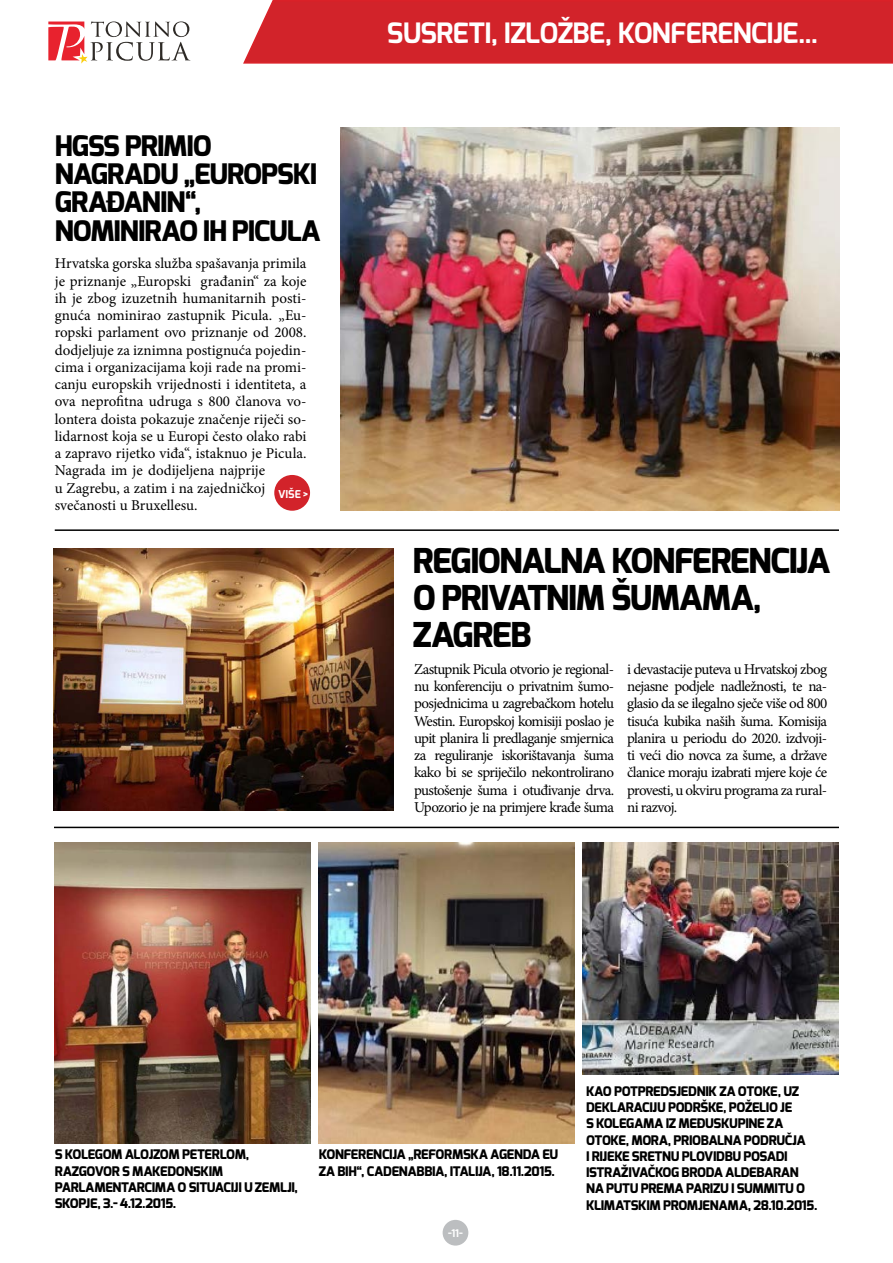
<style>
.page{position:relative;width:893px;height:1263px;background:#fff}
.page>*{position:absolute;margin:0;border:0;box-sizing:border-box;transform-origin:0 0}
.t1{font:800 34.2px/37.2px "Exo";letter-spacing:-.04em;color:#000}
.t2{font:800 28.2px/28.2px "Exo";letter-spacing:-.04em;color:#000}
.t3{font:700 28.05px "Exo";letter-spacing:-.025em;color:#fff}
.t4{font:15px/17.2px "Minion Pro";letter-spacing:-.005em;color:#000;text-align:justify}
.t5{font:800 13.2px "Exo";letter-spacing:-.025em;color:#000}
.t6{font:700 10.95px "Exo";color:#fff}
.t7{font:700 10.5px "Exo";color:#fff}
</style>
<div class="page">
<div style="left:443px;top:1220px;width:25px;height:25px;background:#bcbec0;border-radius:50%"></div>
<svg style="left:48px;top:21px;width:142px;height:43px"></svg>
<img style="left:55px;top:842px;width:256px;height:301px">
<img style="left:319px;top:842px;width:256px;height:301px">
<img style="left:583px;top:842px;width:256px;height:232px">
<img style="left:340px;top:128px;width:499px;height:383px">
<img style="left:53px;top:549px;width:340px;height:261px">
<hr style="left:55px;top:529px;width:784px;height:2px;background:#000">
<hr style="left:54px;top:827px;width:785px;height:1px;background:#000">
<div style="left:274px;top:475px;width:36px;height:36px;background:#d2232a;border-radius:50%"></div>
<div style="left:243px;top:0;width:650px;height:64px;background:#d2232a"></div>
<h2 class="t2" style="left:55px;top:132px;width:267px">HGSS PRIMIO<br>NAGRADU „EUROPSKI<br>GRAĐANIN“,<br>NOMINIRAO IH PICULA</h2>
<p class="t4" style="left:55px;top:255px;width:253px;text-align:left">Hrvatska gorska služba spašavanja primila je priznanje „Europski građanin“ za koje ih je zbog izuzetnih humanitarnih posti&shy;gnuća nominirao zastupnik Picula. „Eu&shy;ropski parlament ovo priznanje od 2008. dodjeljuje za iznimna postignuća pojedin&shy;cima i organizacijama koji rade na promi&shy;canju europskih vrijednosti i identiteta, a ova neprofitna udruga s 800 članova vo&shy;lontera doista pokazuje značenje riječi so&shy;lidarnost koja se u Europi često olako rabi a zapravo rijetko viđa“, istaknuo je Picula.<br>Nagrada im je dodijeljena najprije<br>u Zagrebu, a zatim i na zajedničkoj svečanosti u Bruxellesu.</p>
<p class="t6" style="left:278px;top:487px;width:31px">VIŠE &gt;</p>
<h3 class="t3" style="left:387px;top:15px;width:433px">SUSRETI, IZLOŽBE, KONFERENCIJE...</h3>
<h1 class="t1" style="left:413px;top:542px;width:419px">REGIONALNA KONFERENCIJA<br>O PRIVATNIM ŠUMAMA,<br>ZAGREB</h1>
<p class="t4" style="left:414px;top:660px;width:202px">Zastupnik Picula otvorio je regional&shy;nu konferenciju o privatnim šumo&shy;posjednicima u zagrebačkom hotelu Westin. Europskoj komisiji poslao je upit planira li predlaganje smjernica za reguliranje iskorištavanja šuma kako bi se spriječilo nekontrolirano pustošenje šuma i otuđivanje drva.<br>Upozorio je na primjere krađe šuma</p>
<p class="t4" style="left:627px;top:660px;width:202px">i devastacije puteva u Hrvatskoj zbog nejasne podjele nadležnosti, te na&shy;glasio da se ilegalno sječe više od 800 tisuća kubika naših šuma. Komisija planira u periodu do 2020. izdvoji&shy;ti veći dio novca za šume, a države članice moraju izabrati mjere koje će provesti, u okviru programa za rural&shy;ni razvoj.</p>
<p class="t5" style="left:55px;top:1146px;width:20px">S KOLEGOM</p>
<p class="t5" style="left:125px;top:1146px;width:18px">ALOJZOM</p>
<p class="t5" style="left:182px;top:1146px;width:17px">PETERLOM</p>
<p class="t5" style="left:246px;top:1146px;width:5px">,</p>
<p class="t5" style="left:55px;top:1162px;width:10px">RAZGOVOR</p>
<p class="t5" style="left:122px;top:1162px;width:20px">SMAKEDONSKIM</p>
<p class="t5" style="left:55px;top:1179px;width:9px">PARLAMENTARCIMA</p>
<p class="t5" style="left:178px;top:1179px;width:18px">OSITUACIJI</p>
<p class="t5" style="left:244px;top:1179px;width:19px">U ZEMLJI</p>
<p class="t5" style="left:295px;top:1179px;width:5px">,</p>
<p class="t5" style="left:55px;top:1195px;width:16px">SKOPJE</p>
<p class="t5" style="left:97px;top:1195px;width:80px">, 3.- 4.12.2015.</p>
<p class="t5" style="left:319px;top:1146px;width:16px">KONFERENCIJA</p>
<p class="t5" style="left:408px;top:1146px;width:23px">„REFORMSKA</p>
<p class="t5" style="left:490px;top:1146px;width:10px">AGENDA</p>
<p class="t5" style="left:542px;top:1146px;width:17px">EU</p>
<p class="t5" style="left:319px;top:1162px;width:65px">ZA BIH“, CADENABBIA</p>
<p class="t5" style="left:444px;top:1162px;width:17px">, ITALIJA</p>
<p class="t5" style="left:491px;top:1162px;width:65px">, 18.11.2015.</p>
<p class="t7" style="left:448px;top:1226px;width:16px">-11-</p>
<p class="t5" style="left:586px;top:1083px;width:37px">KAO POTPREDSJEDNIK</p>
<p class="t5" style="left:719px;top:1083px;width:28px">ZA OTOKE</p>
<p class="t5" style="left:778px;top:1083px;width:15px">, UZ</p>
<p class="t5" style="left:586px;top:1099px;width:9px">DEKLARACIJU</p>
<p class="t5" style="left:668px;top:1099px;width:9px">PODRŠKE</p>
<p class="t5" style="left:723px;top:1099px;width:14px">, POŽELIO</p>
<p class="t5" style="left:780px;top:1099px;width:7px">JE</p>
<p class="t5" style="left:586px;top:1115px;width:20px">SKOLEGAMA</p>
<p class="t5" style="left:666px;top:1115px;width:33px">IZ MEĐUSKUPINE</p>
<p class="t5" style="left:767px;top:1115px;width:9px">ZA</p>
<p class="t5" style="left:586px;top:1131px;width:9px">OTOKE</p>
<p class="t5" style="left:626px;top:1131px;width:16px">, MORA</p>
<p class="t5" style="left:668px;top:1131px;width:15px">, PRIOBALNA</p>
<p class="t5" style="left:744px;top:1131px;width:9px">PODRUČJA</p>
<p class="t5" style="left:586px;top:1148px;width:13px">I RIJEKE</p>
<p class="t5" style="left:632px;top:1148px;width:9px">SRETNU</p>
<p class="t5" style="left:682px;top:1148px;width:9px">PLOVIDBU</p>
<p class="t5" style="left:743px;top:1148px;width:9px">POSADI</p>
<p class="t5" style="left:586px;top:1164px;width:9px">ISTRAŽIVAČKOG</p>
<p class="t5" style="left:682px;top:1164px;width:10px">BRODA</p>
<p class="t5" style="left:725px;top:1164px;width:18px">ALDEBARAN</p>
<p class="t5" style="left:586px;top:1180px;width:29px">NA PUTU</p>
<p class="t5" style="left:641px;top:1180px;width:10px">PREMA</p>
<p class="t5" style="left:686px;top:1180px;width:15px">PARIZU</p>
<p class="t5" style="left:731px;top:1180px;width:23px">I SUMMITU</p>
<p class="t5" style="left:796px;top:1180px;width:9px">O</p>
<p class="t5" style="left:586px;top:1196px;width:9px">KLIMATSKIM</p>
<p class="t5" style="left:663px;top:1196px;width:10px">PROMJENAMA</p>
<p class="t5" style="left:748px;top:1196px;width:71px">, 28.10.2015.</p>
</div>
